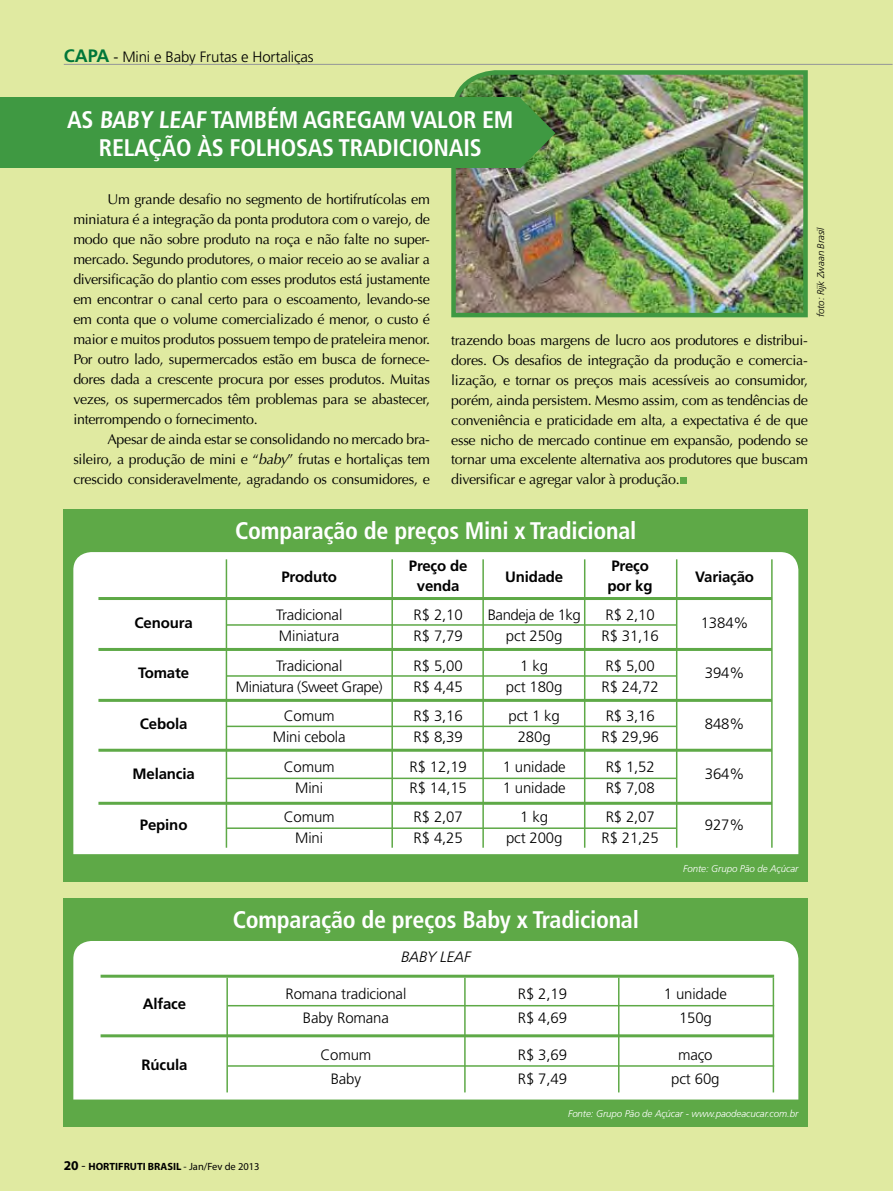
<style>
.page{position:relative;width:893px;height:1191px;background:#e0eaa1}
.page>*{position:absolute;margin:0;border:0;box-sizing:border-box;transform-origin:0 0}
.t1{font:700 condensed 24px/28.8px "Frutiger";letter-spacing:-.01em;color:#fff;text-align:center}
.t2{font:700 18px "Frutiger";color:#007739}
.t3{font:300 15px "Frutiger";letter-spacing:-.01em;color:#000}
.t4{font:700 15px "Frutiger";letter-spacing:-.01em;color:#000}
.t5{font:300 15px "Frutiger";letter-spacing:-.03em;color:#000}
.t6{font:italic 300 15px "Frutiger";letter-spacing:-.01em;color:#000}
.t7{font:14.25px/20px "Optima";letter-spacing:-.02em;color:#000;text-align:justify}
.t8{font:700 10.5px "Myriad";color:#000}
.t9{font:italic 300 9.75px "Frutiger";letter-spacing:-.01em;color:#fff}
.t10{font:italic 300 9.75px "Frutiger";letter-spacing:-.01em;color:#000}
.s1{font-style:italic}
.s2{font-size:13.5px}
.s3{font-weight:400;font-size:13.5px}
.s4{font-weight:400}
</style>
<div class="page">
<div style="left:0;top:98px;width:794px;height:70px;background:#3f9942"></div>
<img style="left:449px;top:70px;width:359px;height:248px">
<img style="left:520px;top:98px;width:35px;height:70px">
<div style="left:376px;top:98px;width:144px;height:70px;background:#3f9942"></div>
<div style="left:64px;top:509px;width:744px;height:373px;background:#5ea947"></div>
<div style="left:73px;top:552px;width:725px;height:302px;background:#fff"></div>
<div style="left:64px;top:898px;width:744px;height:229px;background:#5ea947"></div>
<div style="left:73px;top:941px;width:725px;height:158px;background:#fff"></div>
<hr style="left:226px;top:977px;width:2px;height:115px;background:#5ea947">
<hr style="left:618px;top:977px;width:1px;height:115px;background:#5ea947">
<hr style="left:773px;top:977px;width:1px;height:115px;background:#5ea947">
<hr style="left:464px;top:977px;width:2px;height:115px;background:#5ea947">
<hr style="left:228px;top:1005px;width:546px;height:1px;background:#5ea947">
<hr style="left:228px;top:1065px;width:546px;height:1px;background:#5ea947">
<hr style="left:101px;top:1034px;width:673px;height:3px;background:#5ea947">
<hr style="left:101px;top:974px;width:673px;height:3px;background:#5ea947">
<hr style="left:771px;top:559px;width:2px;height:288px;background:#5ea947">
<hr style="left:226px;top:559px;width:1px;height:288px;background:#5ea947">
<hr style="left:391px;top:559px;width:2px;height:288px;background:#5ea947">
<hr style="left:482px;top:559px;width:2px;height:288px;background:#5ea947">
<hr style="left:676px;top:559px;width:1px;height:288px;background:#5ea947">
<hr style="left:584px;top:559px;width:1px;height:288px;background:#5ea947">
<hr style="left:98px;top:597px;width:674px;height:3px;background:#5ea947">
<hr style="left:98px;top:648px;width:674px;height:3px;background:#5ea947">
<hr style="left:98px;top:699px;width:674px;height:3px;background:#5ea947">
<hr style="left:98px;top:748px;width:674px;height:3px;background:#5ea947">
<hr style="left:98px;top:801px;width:674px;height:3px;background:#5ea947">
<hr style="left:226px;top:624px;width:451px;height:1px;background:#5ea947">
<hr style="left:226px;top:675px;width:451px;height:1px;background:#5ea947">
<hr style="left:226px;top:725px;width:451px;height:2px;background:#5ea947">
<hr style="left:226px;top:777px;width:451px;height:2px;background:#5ea947">
<hr style="left:226px;top:827px;width:451px;height:2px;background:#5ea947">
<div style="left:680px;top:477px;width:7px;height:7px;background:#5ea947"></div>
<hr style="left:64px;top:64px;width:829px;height:1px;background:#939598">
<p class="t2" style="left:64px;top:45px;width:47px">CAPA</p>
<p class="t3" style="left:114px;top:49px;width:202px">- Mini e Baby Frutas e Hortaliças</p>
<h1 class="t1" style="left:67px;top:105px;width:448px">AS BABY LEAF TAMBÉM AGREGAM VALOR EM<br>RELAÇÃO ÀS FOLHOSAS TRADICIONAIS</h1>
<p class="t7" style="left:73px;top:190px;width:358px;text-indent:34px">Um grande desafio no segmento de hortifrutícolas em miniatura é a integração da ponta produtora com o varejo, de modo que não sobre produto na roça e não falte no super&shy;mercado. Segundo produtores, o maior receio ao se avaliar a diversificação do plantio com esses produtos está justamente em encontrar o canal certo para o escoamento, levando-se em conta que o volume comercializado é menor, o custo é maior e muitos produtos possuem tempo de prateleira menor.<br>Por outro lado, supermercados estão em busca de fornece&shy;dores dada a crescente procura por esses produtos. Muitas vezes, os supermercados têm problemas para se abastecer, interrompendo o fornecimento.</p>
<p class="t7" style="left:73px;top:429px;width:358px;text-indent:34px">Apesar de ainda estar se consolidando no mercado bra&shy;sileiro, a produção de mini e “<span class="s1">baby</span>” frutas e hortaliças tem crescido consideravelmente, agradando os consumidores, e</p>
<p class="t7" style="left:451px;top:331px;width:358px">trazendo boas margens de lucro aos produtores e distribui&shy;dores. Os desafios de integração da produção e comercia&shy;lização, e tornar os preços mais acessíveis ao consumidor, porém, ainda persistem. Mesmo assim, com as tendências de conveniência e praticidade em alta, a expectativa é de que esse nicho de mercado continue em expansão, podendo se tornar uma excelente alternativa aos produtores que buscam diversificar e agregar valor à produção.</p>
<h1 class="t1" style="left:235px;top:516px;width:403px">Comparação de preços Mini x Tradicional</h1>
<p class="t4" style="left:281px;top:568px;width:57px">Produto</p>
<p class="t4" style="left:409px;top:557px;width:60px">Preço de</p>
<p class="t4" style="left:611px;top:557px;width:39px">Preço</p>
<p class="t4" style="left:505px;top:568px;width:60px">Unidade</p>
<p class="t4" style="left:417px;top:577px;width:44px">venda</p>
<p class="t4" style="left:608px;top:577px;width:47px">por kg</p>
<p class="t4" style="left:695px;top:568px;width:60px">Variação</p>
<p class="t4" style="left:135px;top:614px;width:60px">Cenoura</p>
<p class="t3" style="left:276px;top:606px;width:68px">Tradicional</p>
<p class="t3" style="left:414px;top:606px;width:51px">R$ 2,10</p>
<p class="t5" style="left:488px;top:606px;width:95px">Bandeja de 1kg</p>
<p class="t3" style="left:606px;top:606px;width:51px">R$ 2,10</p>
<p class="t3" style="left:279px;top:627px;width:62px">Miniatura</p>
<p class="t3" style="left:414px;top:627px;width:51px">R$ 7,79</p>
<p class="t3" style="left:506px;top:627px;width:58px">pct 250g</p>
<p class="t3" style="left:601px;top:627px;width:59px">R$ 31,16</p>
<p class="t3" style="left:701px;top:614px;width:49px">1384%</p>
<p class="t4" style="left:138px;top:664px;width:52px">Tomate</p>
<p class="t3" style="left:276px;top:657px;width:68px">Tradicional</p>
<p class="t3" style="left:414px;top:657px;width:51px">R$ 5,00</p>
<p class="t3" style="left:520px;top:657px;width:29px">1 kg</p>
<p class="t3" style="left:606px;top:657px;width:51px">R$ 5,00</p>
<p class="t5" style="left:236px;top:678px;width:148px">Miniatura (Sweet Grape)</p>
<p class="t3" style="left:414px;top:678px;width:51px">R$ 4,45</p>
<p class="t3" style="left:506px;top:678px;width:58px">pct 180g</p>
<p class="t3" style="left:601px;top:678px;width:59px">R$ 24,72</p>
<p class="t3" style="left:705px;top:664px;width:41px">394%</p>
<p class="t4" style="left:140px;top:715px;width:49px">Cebola</p>
<p class="t3" style="left:284px;top:707px;width:53px">Comum</p>
<p class="t3" style="left:414px;top:707px;width:51px">R$ 3,16</p>
<p class="t3" style="left:508px;top:707px;width:53px">pct 1 kg</p>
<p class="t3" style="left:606px;top:707px;width:51px">R$ 3,16</p>
<p class="t3" style="left:273px;top:728px;width:74px">Mini cebola</p>
<p class="t3" style="left:414px;top:728px;width:51px">R$ 8,39</p>
<p class="t3" style="left:518px;top:728px;width:34px">280g</p>
<p class="t3" style="left:602px;top:728px;width:59px">R$ 29,96</p>
<p class="t3" style="left:705px;top:715px;width:41px">848%</p>
<p class="t4" style="left:133px;top:765px;width:64px">Melancia</p>
<p class="t3" style="left:284px;top:758px;width:53px">Comum</p>
<p class="t3" style="left:410px;top:758px;width:59px">R$ 12,19</p>
<p class="t3" style="left:503px;top:758px;width:64px">1 unidade</p>
<p class="t3" style="left:606px;top:758px;width:51px">R$ 1,52</p>
<p class="t3" style="left:295px;top:779px;width:29px">Mini</p>
<p class="t3" style="left:410px;top:779px;width:59px">R$ 14,15</p>
<p class="t3" style="left:503px;top:779px;width:64px">1 unidade</p>
<p class="t3" style="left:606px;top:779px;width:51px">R$ 7,08</p>
<p class="t3" style="left:705px;top:765px;width:41px">364%</p>
<p class="t4" style="left:140px;top:816px;width:49px">Pepino</p>
<p class="t3" style="left:284px;top:808px;width:53px">Comum</p>
<p class="t3" style="left:414px;top:808px;width:51px">R$ 2,07</p>
<p class="t3" style="left:520px;top:808px;width:29px">1 kg</p>
<p class="t3" style="left:606px;top:808px;width:51px">R$ 2,07</p>
<p class="t3" style="left:295px;top:829px;width:29px">Mini</p>
<p class="t3" style="left:414px;top:829px;width:51px">R$ 4,25</p>
<p class="t3" style="left:506px;top:829px;width:58px">pct 200g</p>
<p class="t3" style="left:601px;top:829px;width:59px">R$ 21,25</p>
<p class="t3" style="left:705px;top:816px;width:41px">927%</p>
<p class="t9" style="left:683px;top:862px;width:117px">Fonte: Grupo Pão de Açúcar</p>
<p class="t10" style="left:815px;top:317px;width:92px;rotate:-90deg">foto: Rijk Zwaan Brasil</p>
<p class="t4" style="left:143px;top:995px;width:45px">Alface</p>
<p class="t4" style="left:141px;top:1056px;width:47px">Rúcula</p>
<h1 class="t1" style="left:233px;top:905px;width:408px">Comparação de preços Baby x Tradicional</h1>
<p class="t6" style="left:401px;top:948px;width:71px">BABY LEAF</p>
<p class="t3" style="left:286px;top:985px;width:122px">Romana tradicional</p>
<p class="t3" style="left:518px;top:985px;width:51px">R$ 2,19</p>
<p class="t3" style="left:664px;top:985px;width:64px">1 unidade</p>
<p class="t3" style="left:303px;top:1009px;width:88px">Baby Romana</p>
<p class="t3" style="left:518px;top:1009px;width:51px">R$ 4,69</p>
<p class="t3" style="left:679px;top:1009px;width:34px">150g</p>
<p class="t3" style="left:320px;top:1046px;width:53px">Comum</p>
<p class="t3" style="left:518px;top:1046px;width:51px">R$ 3,69</p>
<p class="t3" style="left:678px;top:1046px;width:36px">maço</p>
<p class="t3" style="left:331px;top:1070px;width:32px">Baby</p>
<p class="t3" style="left:518px;top:1070px;width:51px">R$ 7,49</p>
<p class="t3" style="left:671px;top:1070px;width:50px">pct 60g</p>
<p class="t9" style="left:568px;top:1108px;width:232px">Fonte: Grupo Pão de Açúcar - www.paodeacucar.com.br</p>
<p class="t8" style="left:64px;top:1161px;width:197px"><span class="s2">20</span> <span class="s3">-</span> HORTIFRUTI BRASIL <span class="s4">- Jan/Fev de 2013</span></p>
</div>
